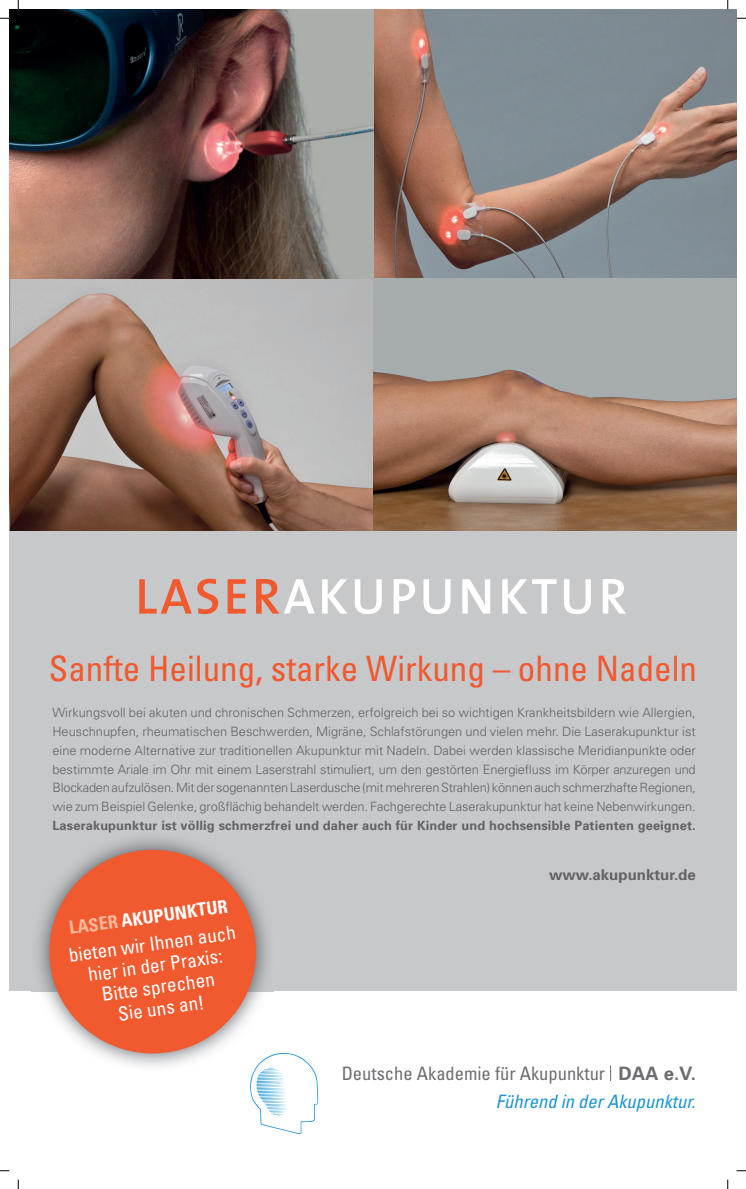
<style>
.page{position:relative;width:746px;height:1189px;background:#fff}
.page>*{position:absolute;margin:0;border:0;box-sizing:border-box;transform-origin:0 0}
.t1{font:600 50.88px "The Sans";letter-spacing:.06em;color:#fff}
.t2{font:condensed 35px "Univers";color:#f1592f}
.t3{font:condensed 19.31px/21.6px "Univers";color:#fff;text-align:center}
.t4{font:condensed 18.5px/27.8px "Univers";color:#6c6d70;text-align:right}
.t5{font:700 condensed 18.12px "Univers";color:#fff}
.t6{font:700 15px "Univers";color:#636366}
.t7{font:300 12.81px/18.8px "Univers";letter-spacing:-.01em;color:#636366;text-align:justify}
.t8{font:700 12.81px "Univers";letter-spacing:.01em;color:#636366}
.s1{color:#f1592f}
.s2{color:#fab99a}
.s3{font-weight:700;font-stretch:normal}
.s4{font-style:italic;color:#1c94d2}
</style>
<div class="page">
<div style="left:9px;top:9px;width:727px;height:981px;background:#c7c8ca"></div>
<img style="left:9px;top:9px;width:727px;height:521px">
<img style="left:31px;top:832px;width:243px;height:235px">
<div style="left:49px;top:849px;width:207px;height:204px;background:#f1592f;border-radius:50%"></div>
<svg style="left:250px;top:1052px;width:68px;height:81px"></svg>
<h1 class="t1" style="left:135px;top:553px;width:493px"><span class="s1">LASER</span>AKUPUNKTUR</h1>
<h2 class="t2" style="left:49px;top:646px;width:649px">Sanfte Heilung, starke Wirkung – ohne Nadeln</h2>
<p class="t7" style="left:52px;top:703px;width:644px">Wirkungsvoll bei akuten und chronischen Schmerzen, erfolgreich bei so wichtigen Krankheitsbildern wie Allergien, Heuschnupfen, rheumatischen Beschwerden, Migräne, Schlafstörungen und vielen mehr. Die Laserakupunktur ist eine moderne Alternative zur traditionellen Akupunktur mit Nadeln. Dabei werden klassische Meridianpunkte oder bestimmte Ariale im Ohr mit einem Laserstrahl stimuliert, um den gestörten Energiefluss im Körper anzuregen und Blockaden aufzulösen. Mit der sogenannten Laserdusche (mit mehreren Strahlen) können auch schmerzhafte Regionen, wie zum Beispiel Gelenke, großflächig behandelt werden. Fachgerechte Laserakupunktur hat keine Nebenwirkungen.</p>
<p class="t8" style="left:52px;top:817px;width:644px">Laserakupunktur ist völlig schmerzfrei und daher auch für Kinder und hochsensible Patienten geeignet.</p>
<h3 class="t5" style="left:68px;top:916px;width:161px;rotate:-8deg"><span class="s2">LASER</span> AKUPUNKTUR</h3>
<h3 class="t3" style="left:67px;top:944px;width:170px;rotate:-8deg">bieten wir Ihnen auch hier in der Praxis:<br>Bitte sprechen<br>Sie uns an!</h3>
<p class="t6" style="left:549px;top:865px;width:148px">www.akupunktur.de</p>
<h3 class="t4" style="left:341px;top:1058px;width:355px">Deutsche Akademie für Akupunktur <span class="s3">DAA e.V.<br></span><span class="s4">Führend in der Akupunktur.</span></h3>
</div>
